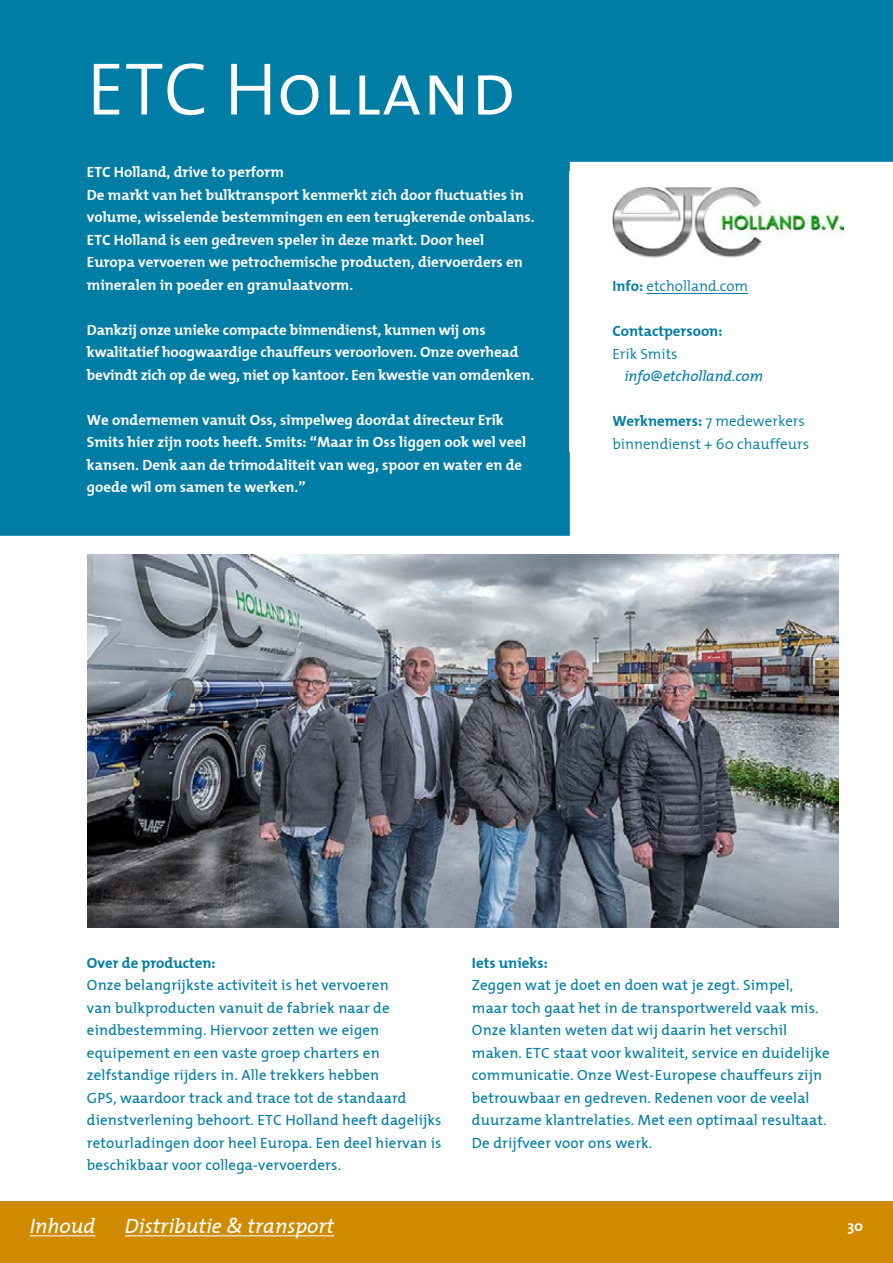
<style>
.page{position:relative;width:893px;height:1263px;background:#fff}
.page>*{position:absolute;margin:0;border:0;box-sizing:border-box;transform-origin:0 0}
.t1{font:75px "The Mix Semi Light Caps";color:#fff}
.t2{font:italic 21px "The Mix";color:#fff}
.t3{font:15px/22.5px "The Mix";letter-spacing:.01em;color:#007da5}
.t4{font:700 15px/22.5px "The Mix";color:#fff}
.t5{font:300 15px/22.5px "The Mix";color:#007da5}
.t6{font:700 15px "The Mix";color:#007da5}
.t7{font:italic 15px "The Mix";color:#007da5}
.s1{font-weight:700}
</style>
<div class="page">
<img style="left:88px;top:555px;width:751px;height:372px">
<svg style="left:0;top:0;width:893px;height:536px;background:#1487ac"></svg>
<div style="left:570px;top:171px;width:323px;height:280px;background:#fff"></div>
<hr style="left:646px;top:293px;width:102px;height:1px;background:#007da5">
<img style="left:612px;top:186px;width:231px;height:72px">
<div style="left:0;top:1201px;width:893px;height:62px;background:#cf8a00"></div>
<hr style="left:30px;top:1235px;width:65px;height:1px;background:#fff">
<hr style="left:125px;top:1235px;width:209px;height:1px;background:#fff">
<h1 class="t1" style="left:87px;top:27px;width:430px">ETC Holland</h1>
<p class="t4" style="left:87px;top:160px;width:449px">ETC Holland, drive to perform<br>De markt van het bulktransport kenmerkt zich door fluctuaties in volume, wisselende bestemmingen en een terugkerende onbalans.<br>ETC Holland is een gedreven speler in deze markt. Door heel Europa vervoeren we petrochemische producten, diervoerders en mineralen in poeder en granulaatvorm.</p>
<p class="t4" style="left:87px;top:318px;width:449px">Dankzij onze unieke compacte binnendienst, kunnen wij ons kwalitatief hoogwaardige chauffeurs veroorloven. Onze overhead bevindt zich op de weg, niet op kantoor. Een kwestie van omdenken.</p>
<p class="t4" style="left:87px;top:408px;width:441px">We ondernemen vanuit Oss, simpelweg doordat directeur Erik Smits hier zijn roots heeft. Smits: “Maar in Oss liggen ook wel veel kansen. Denk aan de trimodaliteit van weg, spoor en water en de goede wil om samen te werken.”</p>
<p class="t5" style="left:612px;top:274px;width:137px"><span class="s1">Info:</span> etcholland.com</p>
<p class="t6" style="left:612px;top:319px;width:112px">Contactpersoon:</p>
<p class="t5" style="left:612px;top:342px;width:67px">Erik Smits</p>
<p class="t7" style="left:624px;top:364px;width:140px">info@etcholland.com</p>
<p class="t5" style="left:612px;top:409px;width:198px"><span class="s1">Werknemers:</span> 7 medewerkers binnendienst + 60 chauffeurs</p>
<p class="t6" style="left:87px;top:950px;width:130px">Over de producten:</p>
<p class="t3" style="left:87px;top:974px;width:356px">Onze belangrijkste activiteit is het vervoeren<br>van bulkproducten vanuit de fabriek naar de eindbestemming. Hiervoor zetten we eigen equipement en een vaste groep charters en zelfstandige rijders in. Alle trekkers hebben<br>GPS, waardoor track and trace tot de standaard dienstverlening behoort. ETC Holland heeft dagelijks retourladingen door heel Europa. Een deel hiervan is beschikbaar voor collega-vervoerders.</p>
<p class="t6" style="left:472px;top:950px;width:77px">Iets unieks:</p>
<p class="t3" style="left:472px;top:974px;width:359px">Zeggen wat je doet en doen wat je zegt. Simpel, maar toch gaat het in de transportwereld vaak mis.<br>Onze klanten weten dat wij daarin het verschil maken. ETC staat voor kwaliteit, service en duidelijke communicatie. Onze West-Europese chauffeurs zijn betrouwbaar en gedreven. Redenen voor de veelal duurzame klantrelaties. Met een optimaal resultaat.<br>De drijfveer voor ons werk.</p>
<h2 class="t2" style="left:30px;top:1208px;width:67px">Inhoud</h2>
<h2 class="t2" style="left:125px;top:1208px;width:211px">Distributie &amp; transport</h2>
<p class="t4" style="left:847px;top:1214px;width:17px">30</p>
</div>
